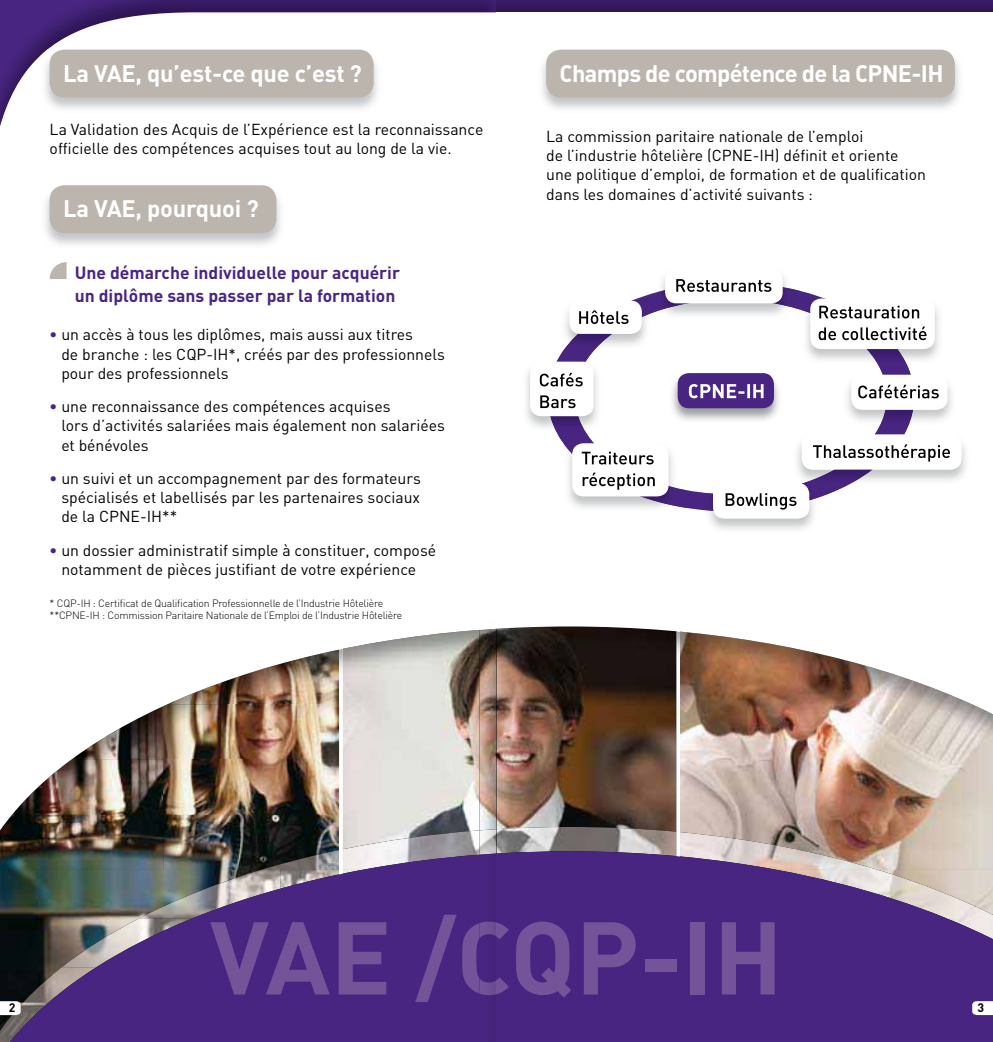
<style>
.page{position:relative;width:993px;height:1042px;background:#fff}
.page>*{position:absolute;margin:0;border:0;box-sizing:border-box;transform-origin:0 0}
.t1{font:700 101.5px "DIN";color:#745399}
.t2{font:700 23.62px "DIN";letter-spacing:-.01em;color:#fff}
.t3{font:700 23.62px "DIN";letter-spacing:-.03em;color:#fff}
.t4{font:700 17.5px/22.8px "DIN";color:#492582}
.t5{font:15.75px/19.2px "DIN";color:#000}
.t6{font:700 12.25px "DIN";color:#000}
.t7{font:300 10.5px/12.6px "DIN";letter-spacing:-.02em;color:#000}
</style>
<div class="page">
<img style="left:0;top:831px;width:339px;height:20px">
<img style="left:0;top:630px;width:479px;height:201px">
<img style="left:261px;top:849px;width:78px;height:2px">
<img style="left:342px;top:830px;width:137px;height:21px">
<img style="left:0;top:851px;width:479px;height:191px">
<div style="left:210px;top:914px;width:269px;height:88px;background:#492582"></div>
<img style="left:0;top:0;width:496px;height:12px">
<svg style="left:0;top:12px;width:496px;height:114px"></svg>
<img style="left:42px;top:49px;width:348px;height:73px">
<div style="left:50px;top:50px;width:323px;height:48px;background:#bbb5ae;border-radius:15px"></div>
<img style="left:45px;top:185px;width:236px;height:60px">
<div style="left:50px;top:185px;width:226px;height:48px;background:#bbb5ae;border-radius:15px"></div>
<svg style="left:50px;top:262px;width:17px;height:17px"></svg>
<svg style="left:0;top:1001px;width:21px;height:14px"></svg>
<img style="left:479px;top:628px;width:17px;height:414px">
<img style="left:479px;top:921px;width:17px;height:74px">
<img style="left:496px;top:0;width:496px;height:12px">
<img style="left:680px;top:831px;width:312px;height:20px">
<img style="left:676px;top:831px;width:1px;height:20px">
<img style="left:496px;top:626px;width:496px;height:205px">
<img style="left:496px;top:827px;width:180px;height:24px">
<img style="left:680px;top:832px;width:198px;height:19px">
<svg style="left:496px;top:851px;width:496px;height:191px;background:#60418c"></svg>
<div style="left:496px;top:914px;width:278px;height:88px;background:#492582"></div>
<svg style="left:557px;top:290px;width:271px;height:221px"></svg>
<img style="left:659px;top:322px;width:141px;height:6px">
<img style="left:659px;top:277px;width:141px;height:45px">
<img style="left:657px;top:282px;width:143px;height:28px">
<div style="left:665px;top:268px;width:117px;height:35px;background:#fff;border-radius:11px"></div>
<svg style="left:676px;top:279px;width:95px;height:13px"></svg>
<img style="left:910px;top:322px;width:29px;height:38px">
<img style="left:802px;top:298px;width:108px;height:76px">
<div style="left:810px;top:298px;width:124px;height:51px;background:#fff;border-radius:11px"></div>
<svg style="left:819px;top:306px;width:99px;height:12px"></svg>
<svg style="left:818px;top:326px;width:108px;height:14px"></svg>
<img style="left:705px;top:483px;width:109px;height:47px">
<img style="left:705px;top:493px;width:121px;height:18px">
<div style="left:712px;top:483px;width:97px;height:35px;background:#fff;border-radius:11px"></div>
<svg style="left:725px;top:493px;width:71px;height:17px"></svg>
<img style="left:561px;top:300px;width:96px;height:58px">
<svg style="left:657px;top:300px;width:2px;height:28px"></svg>
<div style="left:569px;top:301px;width:72px;height:33px;background:#fff;border-radius:11px"></div>
<svg style="left:579px;top:310px;width:49px;height:14px"></svg>
<img style="left:793px;top:434px;width:173px;height:49px">
<img style="left:803px;top:469px;width:69px;height:25px">
<img style="left:809px;top:483px;width:17px;height:11px">
<img style="left:793px;top:483px;width:16px;height:11px">
<div style="left:801px;top:434px;width:160px;height:35px;background:#fff;border-radius:11px"></div>
<svg style="left:813px;top:444px;width:136px;height:17px"></svg>
<img style="left:847px;top:385px;width:118px;height:50px">
<img style="left:874px;top:374px;width:39px;height:60px">
<img style="left:847px;top:434px;width:106px;height:1px">
<div style="left:851px;top:375px;width:96px;height:35px;background:#fff;border-radius:11px"></div>
<svg style="left:858px;top:385px;width:80px;height:13px"></svg>
<img style="left:526px;top:361px;width:84px;height:80px">
<img style="left:526px;top:368px;width:84px;height:33px">
<img style="left:540px;top:361px;width:52px;height:80px">
<div style="left:530px;top:362px;width:63px;height:54px;background:#fff;border-radius:11px"></div>
<svg style="left:539px;top:373px;width:43px;height:13px"></svg>
<svg style="left:540px;top:395px;width:35px;height:13px"></svg>
<img style="left:564px;top:508px;width:122px;height:3px">
<img style="left:564px;top:443px;width:122px;height:65px">
<div style="left:572px;top:443px;width:96px;height:53px;background:#fff;border-radius:11px"></div>
<svg style="left:581px;top:452px;width:72px;height:12px"></svg>
<svg style="left:582px;top:472px;width:72px;height:18px"></svg>
<svg style="left:971px;top:1001px;width:21px;height:14px"></svg>
<img style="left:542px;top:49px;width:417px;height:60px">
<div style="left:546px;top:50px;width:408px;height:48px;background:#bbb5ae;border-radius:15px"></div>
<h2 class="t2" style="left:63px;top:65px;width:300px">La VAE, qu’est-ce que c’est ?</h2>
<p class="t5" style="left:50px;top:122px;width:435px">La Validation des Acquis de l’Expérience est la reconnaissance officielle des compétences acquises tout au long de la vie.</p>
<h2 class="t2" style="left:63px;top:200px;width:197px">La VAE, pourquoi ?</h2>
<p class="t4" style="left:75px;top:263px;width:327px">Une démarche individuelle pour acquérir un diplôme sans passer par la formation</p>
<p class="t5" style="left:61px;top:327px;width:385px">un accès à tous les diplômes, mais aussi aux titres<br>de branche : les CQP-IH*, créés par des professionnels pour des professionnels</p>
<p class="t5" style="left:61px;top:399px;width:385px">une reconnaissance des compétences acquises<br>lors d’activités salariées mais également non salariées et bénévoles</p>
<p class="t5" style="left:61px;top:470px;width:361px;text-align:justify">un suivi et un accompagnement par des formateurs spécialisés et labellisés par les partenaires sociaux de la CPNE-IH**</p>
<p class="t5" style="left:61px;top:542px;width:376px">un dossier administratif simple à constituer, composé notamment de pièces justifiant de votre expérience</p>
<p class="t7" style="left:50px;top:598px;width:354px">* CQP-IH : Certificat de Qualification Professionnelle de l’Industrie Hôtelière **CPNE-IH : Commission Paritaire Nationale de l’Emploi de l’Industrie Hôtelière</p>
<h2 class="t3" style="left:559px;top:65px;width:385px">Champs de compétence de la CPNE-IH</h2>
<p class="t5" style="left:546px;top:128px;width:381px">La commission paritaire nationale de l’emploi<br>de l’industrie hôtelière (CPNE-IH) définit et oriente une politique d’emploi, de formation et de qualification dans les domaines d’activité suivants :</p>
<p class="t6" style="left:9px;top:1003px;width:8px">2</p>
<h1 class="t1" style="left:210px;top:922px;width:574px">VAE /CQP-IH</h1>
<p class="t6" style="left:977px;top:1003px;width:8px">3</p>
</div>
